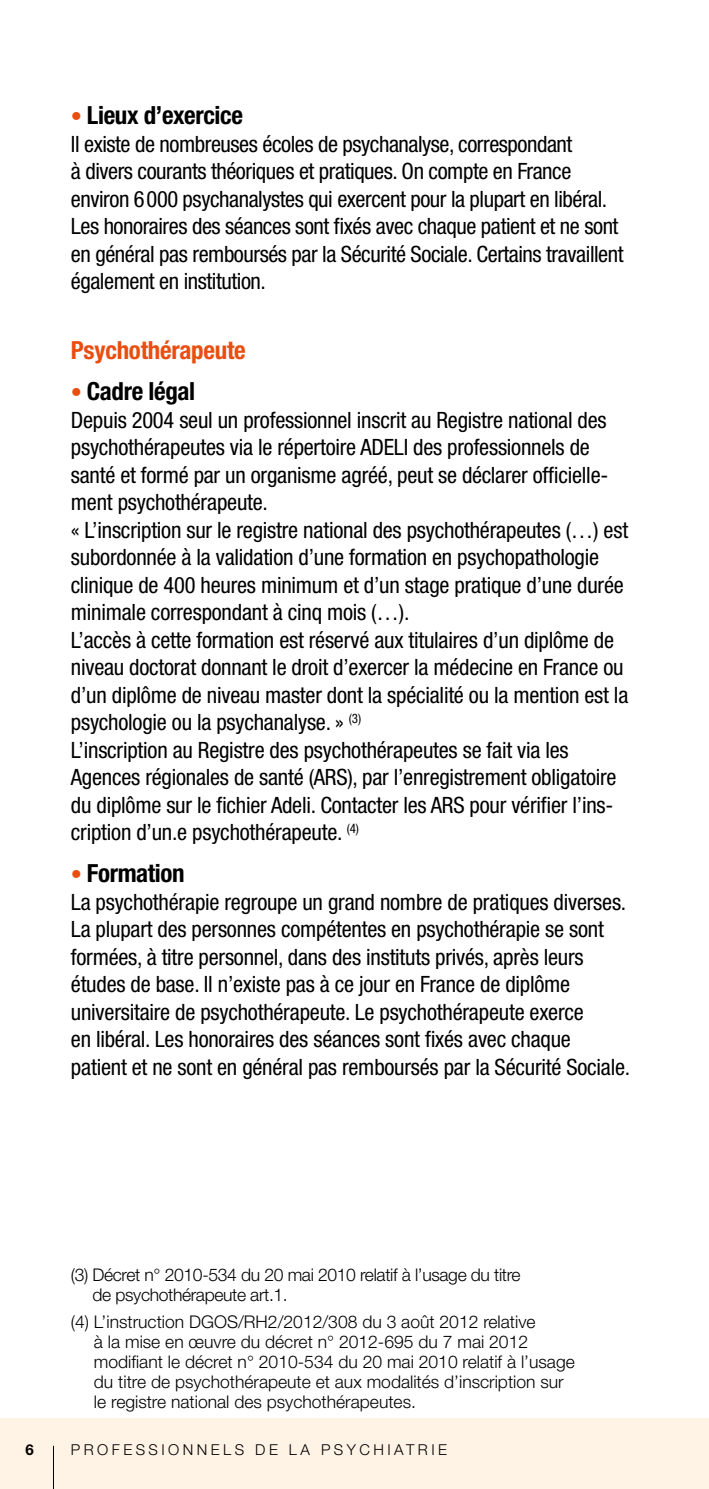
<style>
.page{position:relative;width:709px;height:1489px;background:#fff}
.page>*{position:absolute;margin:0;border:0;box-sizing:border-box;transform-origin:0 0}
.t1{font:700 condensed 25px "Helvetica Neue LT Pro";letter-spacing:-.015em;color:#000}
.t2{font:700 condensed 25px "Helvetica Neue LT Pro";letter-spacing:-.01em;color:#e94e0f}
.t3{font:condensed 22.5px/27.5px "Helvetica Neue LT Pro";letter-spacing:-.01em;color:#000}
.t4{font:300 17.5px/20px "Helvetica Neue LT Pro";color:#000}
.t5{font:300 17.5px/20px "Helvetica Neue LT Pro";letter-spacing:-.02em;color:#000}
.t6{font:300 15px "Helvetica Neue LT Pro";letter-spacing:.23em;color:#000}
.t7{font:700 15px "Helvetica Neue LT Pro";color:#000}
.s1{font-weight:400;font-size:22.5px;color:#e94e0f}
</style>
<div class="page">
<div style="left:0;top:1417px;width:709px;height:71px;background:#fff3e5"></div>
<hr style="left:708px;top:67px;width:1px;height:283px;background:#fabc6d">
<hr style="left:53px;top:1445px;width:1px;height:43px;background:#000">
<p class="t1" style="left:71px;top:100px;width:174px"><span class="s1">•</span> Lieux d’exercice</p>
<p class="t3" style="left:71px;top:130px;width:554px">Il existe de nombreuses écoles de psychanalyse, correspondant<br>à divers courants théoriques et pratiques. On compte en France environ 6000 psychanalystes qui exercent pour la plupart en libéral.<br>Les honoraires des séances sont fixés avec chaque patient et ne sont en général pas remboursés par la Sécurité Sociale. Certains travaillent également en institution.</p>
<p class="t2" style="left:71px;top:334px;width:176px">Psychothérapeute</p>
<p class="t1" style="left:71px;top:376px;width:126px"><span class="s1">•</span> Cadre légal</p>
<p class="t3" style="left:71px;top:406px;width:559px">Depuis 2004 seul un professionnel inscrit au Registre national des psychothérapeutes via le répertoire ADELI des professionnels de santé et formé par un organisme agréé, peut se déclarer officielle&shy;ment psychothérapeute.<br>« L’inscription sur le registre national des psychothérapeutes (…) est subordonnée à la validation d’une formation en psychopathologie clinique de 400 heures minimum et d’un stage pratique d’une durée minimale correspondant à cinq mois (…).<br>L’accès à cette formation est réservé aux titulaires d’un diplôme de niveau doctorat donnant le droit d’exercer la médecine en France ou d’un diplôme de niveau master dont la spécialité ou la mention est la psychologie ou la psychanalyse. » <sup>(3)<br></sup>L’inscription au Registre des psychothérapeutes se fait via les Agences régionales de santé (ARS), par l’enregistrement obligatoire du diplôme sur le fichier Adeli. Contacter les ARS pour vérifier l’ins&shy;cription d’un.e psychothérapeute. <sup>(4)</sup></p>
<p class="t1" style="left:71px;top:858px;width:115px"><span class="s1">•</span> Formation</p>
<p class="t3" style="left:71px;top:887px;width:561px">La psychothérapie regroupe un grand nombre de pratiques diverses.<br>La plupart des personnes compétentes en psychothérapie se sont formées, à titre personnel, dans des instituts privés, après leurs études de base. Il n’existe pas à ce jour en France de diplôme universitaire de psychothérapeute. Le psychothérapeute exerce<br>en libéral. Les honoraires des séances sont fixés avec chaque patient et ne sont en général pas remboursés par la Sécurité Sociale.</p>
<p class="t5" style="left:92px;top:1263px;width:429px;text-indent:-22px">(3) Décret n° 2010-534 du 20 mai 2010 relatif à l’usage du titre de psychothérapeute art.1.</p>
<p class="t4" style="left:94px;top:1310px;width:482px;text-indent:-23px">(4) L’instruction DGOS/RH2/2012/308 du 3 août 2012 relative<br>à la mise en œuvre du décret n° 2012-695 du 7 mai 2012 modifiant le décret n° 2010-534 du 20 mai 2010 relatif à l’usage du titre de psychothérapeute et aux modalités d’inscription sur le registre national des psychothérapeutes.</p>
<p class="t7" style="left:26px;top:1440px;width:10px">6</p>
<p class="t6" style="left:71px;top:1439px;width:378px">PROFESSIONNELS DE LA PSYCHIATRIE</p>
</div>
